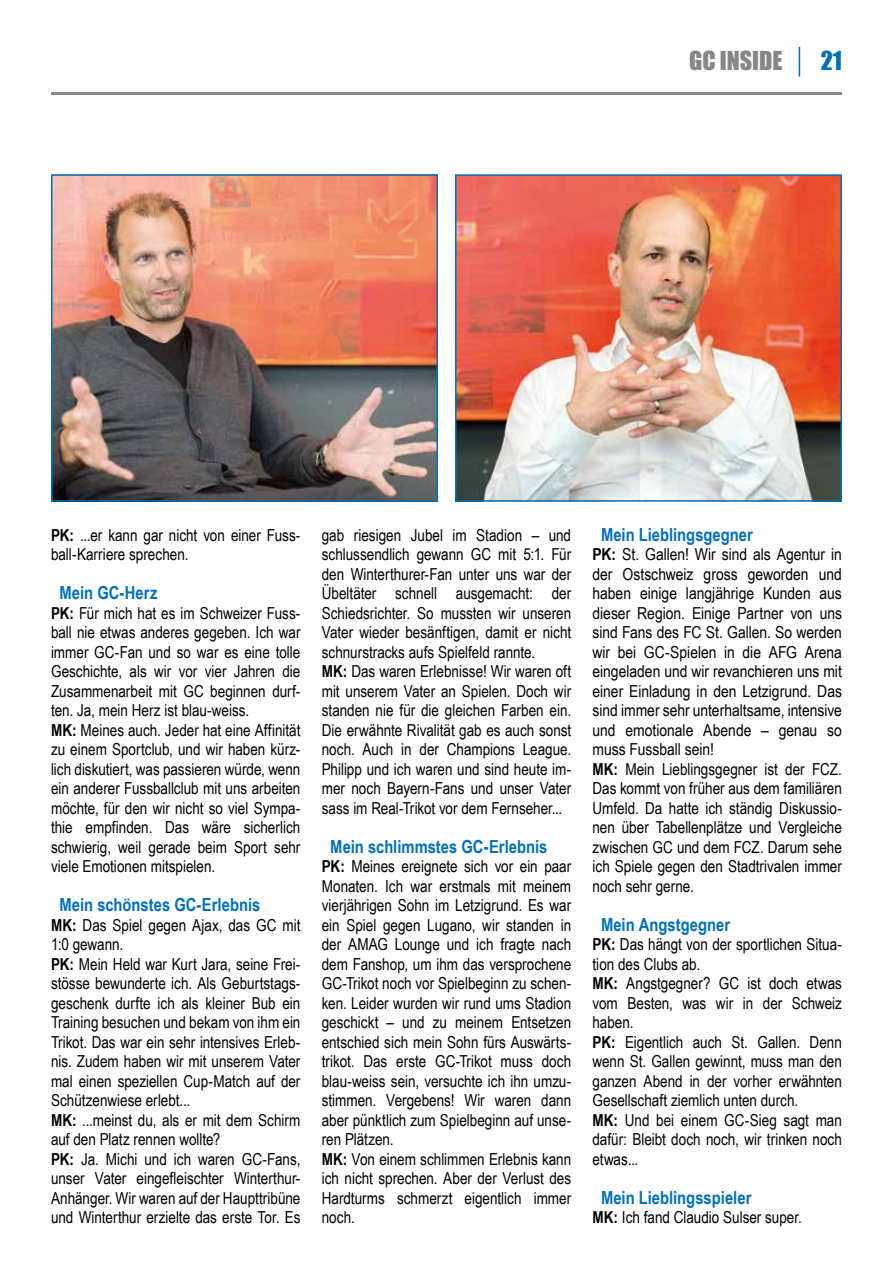
<style>
.page{position:relative;width:893px;height:1263px;background:#fff}
.page>*{position:absolute;margin:0;border:0;box-sizing:border-box;transform-origin:0 0}
.t1{font:24px "Impact";color:#878787}
.t2{font:24px "Impact";color:#0070ba}
.t3{font:700 18px "Arial Narrow";color:#0070ba}
.t4{font:16.5px/19.5px "Arial Narrow";color:#000}
.s1{font-weight:700}
</style>
<div class="page">
<hr style="left:51px;top:92px;width:791px;height:3px;background:#878787">
<hr style="left:799px;top:47px;width:1px;height:30px;background:#0070ba">
<img style="left:458px;top:177px;width:381px;height:322px">
<div style="left:455px;top:174px;width:387px;height:328px;border:2px solid #0070ba"></div>
<img style="left:54px;top:177px;width:381px;height:322px">
<div style="left:51px;top:174px;width:387px;height:328px;border:2px solid #0070ba"></div>
<h1 class="t1" style="left:689px;top:46px;width:95px">GC INSIDE</h1>
<h1 class="t2" style="left:821px;top:46px;width:23px">21</h1>
<p class="t4" style="left:51px;top:525px;width:251px"><span class="s1">PK:</span> ...er kann gar nicht von einer Fuss&shy;ball-Karriere sprechen.</p>
<p class="t3" style="left:60px;top:582px;width:99px">Mein GC-Herz</p>
<p class="t4" style="left:51px;top:603px;width:251px"><span class="s1">PK:</span> Für mich hat es im Schweizer Fuss&shy;ball nie etwas anderes gegeben. Ich war immer GC-Fan und so war es eine tolle Geschichte, als wir vor vier Jahren die Zusammenarbeit mit GC beginnen durf&shy;ten. Ja, mein Herz ist blau-weiss.<br><span class="s1">MK:</span> Meines auch. Jeder hat eine Affinität zu einem Sportclub, und wir haben kürz&shy;lich diskutiert, was passieren würde, wenn ein anderer Fussballclub mit uns arbeiten möchte, für den wir nicht so viel Sympa&shy;thie empfinden. Das wäre sicherlich schwierig, weil gerade beim Sport sehr viele Emotionen mitspielen.</p>
<p class="t3" style="left:60px;top:894px;width:202px">Mein schönstes GC-Erlebnis</p>
<p class="t4" style="left:51px;top:915px;width:251px"><span class="s1">MK:</span> Das Spiel gegen Ajax, das GC mit 1:0 gewann.<br><span class="s1">PK:</span> Mein Held war Kurt Jara, seine Frei&shy;stösse bewunderte ich. Als Geburtstags&shy;geschenk durfte ich als kleiner Bub ein Training besuchen und bekam von ihm ein Trikot. Das war ein sehr intensives Erleb&shy;nis. Zudem haben wir mit unserem Vater mal einen speziellen Cup-Match auf der Schützenwiese erlebt...<br><span class="s1">MK:</span> ...meinst du, als er mit dem Schirm auf den Platz rennen wollte?<br><span class="s1">PK:</span> Ja. Michi und ich waren GC-Fans, unser Vater eingefleischter Winterthur-Anhänger. Wir waren auf der Haupttribüne und Winterthur erzielte das erste Tor. Es</p>
<p class="t4" style="left:322px;top:525px;width:251px">gab riesigen Jubel im Stadion – und schlussendlich gewann GC mit 5:1. Für den Winterthurer-Fan unter uns war der Übeltäter schnell ausgemacht: der Schiedsrichter. So mussten wir unseren Vater wieder besänftigen, damit er nicht schnurstracks aufs Spielfeld rannte.<br><span class="s1">MK:</span> Das waren Erlebnisse! Wir waren oft mit unserem Vater an Spielen. Doch wir standen nie für die gleichen Farben ein.<br>Die erwähnte Rivalität gab es auch sonst noch. Auch in der Champions League.<br>Philipp und ich waren und sind heute im&shy;mer noch Bayern-Fans und unser Vater sass im Real-Trikot vor dem Fernseher...</p>
<p class="t3" style="left:330px;top:836px;width:219px">Mein schlimmstes GC-Erlebnis</p>
<p class="t4" style="left:322px;top:856px;width:251px"><span class="s1">PK:</span> Meines ereignete sich vor ein paar Monaten. Ich war erstmals mit meinem vierjährigen Sohn im Letzigrund. Es war ein Spiel gegen Lugano, wir standen in der AMAG Lounge und ich fragte nach dem Fanshop, um ihm das versprochene GC-Trikot noch vor Spielbeginn zu schen&shy;ken. Leider wurden wir rund ums Stadion geschickt – und zu meinem Entsetzen entschied sich mein Sohn fürs Auswärts&shy;trikot. Das erste GC-Trikot muss doch blau-weiss sein, versuchte ich ihn umzu&shy;stimmen. Vergebens! Wir waren dann aber pünktlich zum Spielbeginn auf unse&shy;ren Plätzen.<br><span class="s1">MK:</span> Von einem schlimmen Erlebnis kann ich nicht sprechen. Aber der Verlust des Hardturms schmerzt eigentlich immer noch.</p>
<p class="t3" style="left:601px;top:524px;width:153px">Mein Lieblingsgegner</p>
<p class="t4" style="left:592px;top:544px;width:251px"><span class="s1">PK:</span> St. Gallen! Wir sind als Agentur in der Ostschweiz gross geworden und haben einige langjährige Kunden aus dieser Region. Einige Partner von uns sind Fans des FC St. Gallen. So werden wir bei GC-Spielen in die AFG Arena eingeladen und wir revanchieren uns mit einer Einladung in den Letzigrund. Das sind immer sehr unterhaltsame, intensive und emotionale Abende – genau so muss Fussball sein!<br><span class="s1">MK:</span> Mein Lieblingsgegner ist der FCZ.<br>Das kommt von früher aus dem familiären Umfeld. Da hatte ich ständig Diskussio&shy;nen über Tabellenplätze und Vergleiche zwischen GC und dem FCZ. Darum sehe ich Spiele gegen den Stadtrivalen immer noch sehr gerne.</p>
<p class="t3" style="left:601px;top:914px;width:131px">Mein Angstgegner</p>
<p class="t4" style="left:592px;top:934px;width:251px"><span class="s1">PK:</span> Das hängt von der sportlichen Situa&shy;tion des Clubs ab.<br><span class="s1">MK:</span> Angstgegner? GC ist doch etwas vom Besten, was wir in der Schweiz haben.<br><span class="s1">PK:</span> Eigentlich auch St. Gallen. Denn wenn St. Gallen gewinnt, muss man den ganzen Abend in der vorher erwähnten<br>Gesellschaft ziemlich unten durch.<br><span class="s1">MK:</span> Und bei einem GC-Sieg sagt man dafür: Bleibt doch noch, wir trinken noch etwas...</p>
<p class="t3" style="left:601px;top:1187px;width:152px">Mein Lieblingsspieler</p>
<p class="t4" style="left:592px;top:1207px;width:211px"><span class="s1">MK:</span> Ich fand Claudio Sulser super.</p>
</div>
